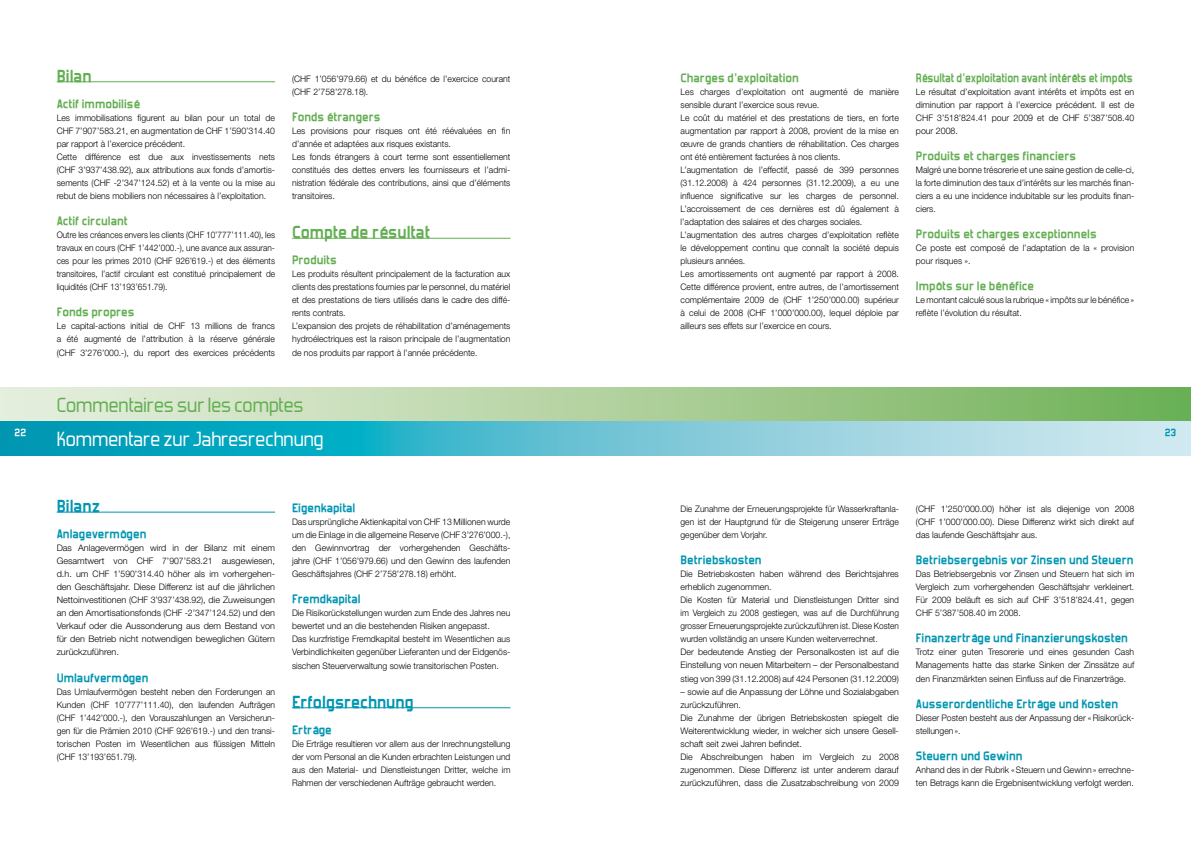
<style>
.page{position:relative;width:1191px;height:842px;background:#fff}
.page>*{position:absolute;margin:0;border:0;box-sizing:border-box;transform-origin:0 0}
.t1{font:24px "Forgotten Futurist";color:#fff}
.t2{font:24px "Forgotten Futurist";color:#63ae52}
.t3{font:700 20px "Forgotten Futurist";color:#63ae52;scale:.96 1}
.t4{font:700 20px "Forgotten Futurist";color:#0095b1;scale:.96 1}
.t5{font:700 14px "Forgotten Futurist";color:#0095b1}
.t6{font:700 14px "Forgotten Futurist";color:#63ae52}
.t7{font:700 14px "Forgotten Futurist";color:#63ae52;scale:.9 1}
.t8{font:700 12px "Forgotten Futurist";color:#fff}
.t9{font:700 12px "Forgotten Futurist";color:#0095b1}
.t10{font:300 9px/13px "Helvetica Neue";color:#000;scale:.96 1}
.t11{font:300 9px/13px "Helvetica Neue";color:#000;text-align:justify}
.t12{font:300 9px/13px "Helvetica Neue";color:#000;text-align:justify;scale:.94 1}
.t13{font:300 9px/13px "Helvetica Neue";color:#000;text-align:justify;scale:.95 1}
.t14{font:300 9px/13px "Helvetica Neue";color:#000;text-align:justify;scale:.92 1}
</style>
<div class="page">
<div style="left:0;top:388px;width:595px;height:34px;background:linear-gradient(to right,#e8f0e0,#b6d3a2)"></div>
<svg style="left:0;top:422px;width:595px;height:34px;background:#1aabc3"></svg>
<div style="left:595px;top:388px;width:596px;height:34px;background:linear-gradient(to right,#b6d2a1,#6bb055)"></div>
<div style="left:595px;top:422px;width:596px;height:34px;background:linear-gradient(to right,#74c3d5,#d7ebf1)"></div>
<hr style="left:57px;top:82px;width:218px;height:1px;background:#63ae52">
<hr style="left:292px;top:238px;width:218px;height:1px;background:#63ae52">
<hr style="left:57px;top:512px;width:218px;height:1px;background:#0095b1">
<hr style="left:292px;top:707px;width:218px;height:1px;background:#0095b1">
<h2 class="t3" style="left:57px;top:67px;width:38px">Bilan</h2>
<h3 class="t6" style="left:57px;top:97px;width:85px">Actif immobilisé</h3>
<p class="t10" style="left:57px;top:111px;width:229px">Les immobilisations figurent au bilan pour un total de CHF 7’907’583.21, en augmentation de CHF 1’590’314.40 par rapport à l’exercice précédent.<br>Cette différence est due aux investissements nets (CHF 3’937’438.92), aux attributions aux fonds d’amortis&shy;sements (CHF -2’347’124.52) et à la vente ou la mise au rebut de biens mobiliers non nécessaires à l’exploitation.</p>
<h3 class="t6" style="left:57px;top:215px;width:73px">Actif circulant</h3>
<p class="t14" style="left:57px;top:228px;width:239px">Outre les créances envers les clients (CHF 10’777’111.40), les travaux en cours (CHF 1’442’000.-), une avance aux assuran&shy;ces pour les primes 2010 (CHF 926’619.-) et des éléments transitoires, l’actif circulant est constitué principalement de liquidités (CHF 13’193’651.79).</p>
<h3 class="t6" style="left:57px;top:306px;width:79px">Fonds propres</h3>
<p class="t10" style="left:57px;top:319px;width:229px;text-align:justify">Le capital-actions initial de CHF 13 millions de francs a été augmenté de l’attribution à la réserve générale (CHF 3’276’000.-), du report des exercices précédents</p>
<p class="t10" style="left:292px;top:72px;width:229px">(CHF 1’056’979.66) et du bénéfice de l’exercice courant (CHF 2’758’278.18).</p>
<h3 class="t6" style="left:292px;top:110px;width:90px">Fonds étrangers</h3>
<p class="t10" style="left:292px;top:124px;width:229px">Les provisions pour risques ont été réévaluées en fin d’année et adaptées aux risques existants.<br>Les fonds étrangers à court terme sont essentiellement constitués des dettes envers les fournisseurs et l’admi&shy;nistration fédérale des contributions, ainsi que d’éléments transitoires.</p>
<h2 class="t3" style="left:292px;top:223px;width:145px">Compte de résultat</h2>
<h3 class="t6" style="left:292px;top:254px;width:46px">Produits</h3>
<p class="t10" style="left:292px;top:267px;width:229px">Les produits résultent principalement de la facturation aux clients des prestations fournies par le personnel, du matériel et des prestations de tiers utilisés dans le cadre des diffé&shy;rents contrats.<br>L’expansion des projets de réhabilitation d’aménagements hydroélectriques est la raison principale de l’augmentation de nos produits par rapport à l’année précédente.</p>
<h3 class="t6" style="left:680px;top:71px;width:120px">Charges d’exploitation</h3>
<p class="t10" style="left:680px;top:85px;width:229px">Les charges d’exploitation ont augmenté de manière sensible durant l’exercice sous revue.<br>Le coût du matériel et des prestations de tiers, en forte augmentation par rapport à 2008, provient de la mise en œuvre de grands chantiers de réhabilitation. Ces charges ont été entièrement facturées à nos clients.<br>L’augmentation de l’effectif, passé de 399 personnes (31.12.2008) à 424 personnes (31.12.2009), a eu une influence significative sur les charges de personnel.<br>L’accroissement de ces dernières est dû également à l’adaptation des salaires et des charges sociales.<br>L’augmentation des autres charges d’exploitation reflète le développement continu que connaît la société depuis plusieurs années.<br>Les amortissements ont augmenté par rapport à 2008.<br>Cette différence provient, entre autres, de l’amortissement complémentaire 2009 de (CHF 1’250’000.00) supérieur à celui de 2008 (CHF 1’000’000.00), lequel déploie par ailleurs ses effets sur l’exercice en cours.</p>
<h3 class="t7" style="left:916px;top:71px;width:242px">Résultat d’exploitation avant intérêts et impôts</h3>
<p class="t11" style="left:916px;top:85px;width:220px">Le résultat d’exploitation avant intérêts et impôts est en diminution par rapport à l’exercice précédent. Il est de CHF 3’518’824.41 pour 2009 et de CHF 5’387’508.40 pour 2008.</p>
<h3 class="t6" style="left:916px;top:150px;width:162px">Produits et charges financiers</h3>
<p class="t10" style="left:916px;top:163px;width:229px;text-align:justify">Malgré une bonne trésorerie et une saine gestion de celle-ci, la forte diminution des taux d’intérêts sur les marchés finan&shy;ciers a eu une incidence indubitable sur les produits finan&shy;ciers.</p>
<h3 class="t6" style="left:916px;top:228px;width:182px">Produits et charges exceptionnels</h3>
<p class="t10" style="left:916px;top:241px;width:229px">Ce poste est composé de l’adaptation de la « provision pour risques ».</p>
<h3 class="t6" style="left:916px;top:280px;width:120px">Impôts sur le bénéfice</h3>
<p class="t10" style="left:916px;top:293px;width:229px">Le montant calculé sous la rubrique « impôts sur le bénéfice» reflète l’évolution du résultat.</p>
<h1 class="t2" style="left:57px;top:395px;width:248px">Commentaires sur les comptes</h1>
<h1 class="t1" style="left:57px;top:429px;width:268px">Kommentare zur Jahresrechnung</h1>
<h3 class="t8" style="left:15px;top:427px;width:13px">22</h3>
<h3 class="t9" style="left:1164px;top:427px;width:13px">23</h3>
<h2 class="t4" style="left:57px;top:497px;width:47px">Bilanz</h2>
<h3 class="t5" style="left:57px;top:528px;width:91px">Anlagevermögen</h3>
<p class="t11" style="left:57px;top:541px;width:220px">Das Anlagevermögen wird in der Bilanz mit einem Gesamtwert von CHF 7’907’583.21 ausgewiesen, d.h. um CHF 1’590’314.40 höher als im vorhergehen&shy;den Geschäftsjahr. Diese Differenz ist auf die jährlichen Nettoinvestitionen (CHF 3’937’438.92), die Zuweisungen an den Amortisationsfonds (CHF -2’347’124.52) und den Verkauf oder die Aussonderung aus dem Bestand von für den Betrieb nicht notwendigen beweglichen Gütern zurückzuführen.</p>
<h3 class="t5" style="left:57px;top:671px;width:93px">Umlaufvermögen</h3>
<p class="t13" style="left:57px;top:685px;width:231px">Das Umlaufvermögen besteht neben den Forderungen an Kunden (CHF 10’777’111.40), den laufenden Aufträgen (CHF 1’442’000.-), den Vorauszahlungen an Versicherun&shy;gen für die Prämien 2010 (CHF 926’619.-) und den transi&shy;torischen Posten im Wesentlichen aus flüssigen Mitteln (CHF 13’193’651.79).</p>
<h3 class="t5" style="left:292px;top:502px;width:65px">Eigenkapital</h3>
<p class="t10" style="left:292px;top:515px;width:229px;text-align:justify">Das ursprüngliche Aktienkapital von CHF 13 Millionen wurde um die Einlage in die allgemeine Reserve (CHF 3’276’000.-), den Gewinnvortrag der vorhergehenden Geschäfts&shy;jahre (CHF 1’056’979.66) und den Gewinn des laufenden Geschäftsjahres (CHF 2’758’278.18) erhöht.</p>
<h3 class="t5" style="left:292px;top:593px;width:70px">Fremdkapital</h3>
<p class="t10" style="left:292px;top:606px;width:229px">Die Risikorückstellungen wurden zum Ende des Jahres neu bewertet und an die bestehenden Risiken angepasst.<br>Das kurzfristige Fremdkapital besteht im Wesentlichen aus Verbindlichkeiten gegenüber Lieferanten und der Eidgenös&shy;sischen Steuerverwaltung sowie transitorischen Posten.</p>
<h2 class="t4" style="left:292px;top:693px;width:128px">Erfolgsrechnung</h2>
<h3 class="t5" style="left:292px;top:723px;width:41px">Erträge</h3>
<p class="t12" style="left:292px;top:737px;width:234px">Die Erträge resultieren vor allem aus der Inrechnungstellung der vom Personal an die Kunden erbrachten Leistungen und aus den Material- und Dienstleistungen Dritter, welche im Rahmen der verschiedenen Aufträge gebraucht werden.</p>
<p class="t12" style="left:680px;top:502px;width:234px">Die Zunahme der Erneuerungsprojekte für Wasserkraftanla&shy;gen ist der Hauptgrund für die Steigerung unserer Erträge gegenüber dem Vorjahr.</p>
<h3 class="t5" style="left:680px;top:554px;width:83px">Betriebskosten</h3>
<p class="t11" style="left:680px;top:567px;width:220px;text-align:left">Die Betriebskosten haben während des Berichtsjahres erheblich zugenommen.<br>Die Kosten für Material und Dienstleistungen Dritter sind im Vergleich zu 2008 gestiegen, was auf die Durchführung grosser Erneuerungsprojekte zurückzuführen ist. Diese Kosten wurden vollständig an unsere Kunden weiterverrechnet.<br>Der bedeutende Anstieg der Personalkosten ist auf die Einstellung von neuen Mitarbeitern – der Personalbestand stieg von 399 (31.12.2008) auf 424 Personen (31.12.2009)</p>
<p class="t11" style="left:680px;top:685px;width:220px;text-align:left">– sowie auf die Anpassung der Löhne und Sozialabgaben zurückzuführen.<br>Die Zunahme der übrigen Betriebskosten spiegelt die Weiterentwicklung wieder, in welcher sich unsere Gesell&shy;schaft seit zwei Jahren befindet.<br>Die Abschreibungen haben im Vergleich zu 2008 zugenommen. Diese Differenz ist unter anderem darauf zurückzuführen, dass die Zusatzabschreibung von 2009</p>
<p class="t11" style="left:916px;top:502px;width:220px">(CHF 1’250’000.00) höher ist als diejenige von 2008 (CHF 1’000’000.00). Diese Differenz wirkt sich direkt auf das laufende Geschäftsjahr aus.</p>
<h3 class="t5" style="left:916px;top:554px;width:219px">Betriebsergebnis vor Zinsen und Steuern</h3>
<p class="t10" style="left:916px;top:567px;width:229px;text-align:justify">Das Betriebsergebnis vor Zinsen und Steuern hat sich im Vergleich zum vorhergehenden Geschäftsjahr verkleinert.<br>Für 2009 beläuft es sich auf CHF 3’518’824.41, gegen CHF 5’387’508.40 im 2008.</p>
<h3 class="t5" style="left:916px;top:632px;width:213px">Finanzerträge und Finanzierungskosten</h3>
<p class="t10" style="left:916px;top:645px;width:229px;text-align:justify">Trotz einer guten Tresorerie und eines gesunden Cash Managements hatte das starke Sinken der Zinssätze auf den Finanzmärkten seinen Einfluss auf die Finanzerträge.</p>
<h3 class="t5" style="left:916px;top:697px;width:204px">Ausserordentliche Erträge und Kosten</h3>
<p class="t10" style="left:916px;top:711px;width:229px">Dieser Posten besteht aus der Anpassung der «Risikorück&shy;stellungen».</p>
<h3 class="t5" style="left:916px;top:749px;width:108px">Steuern und Gewinn</h3>
<p class="t10" style="left:916px;top:763px;width:229px">Anhand des in der Rubrik «Steuern und Gewinn» errechne&shy;ten Betrags kann die Ergebnisentwicklung verfolgt werden.</p>
</div>
